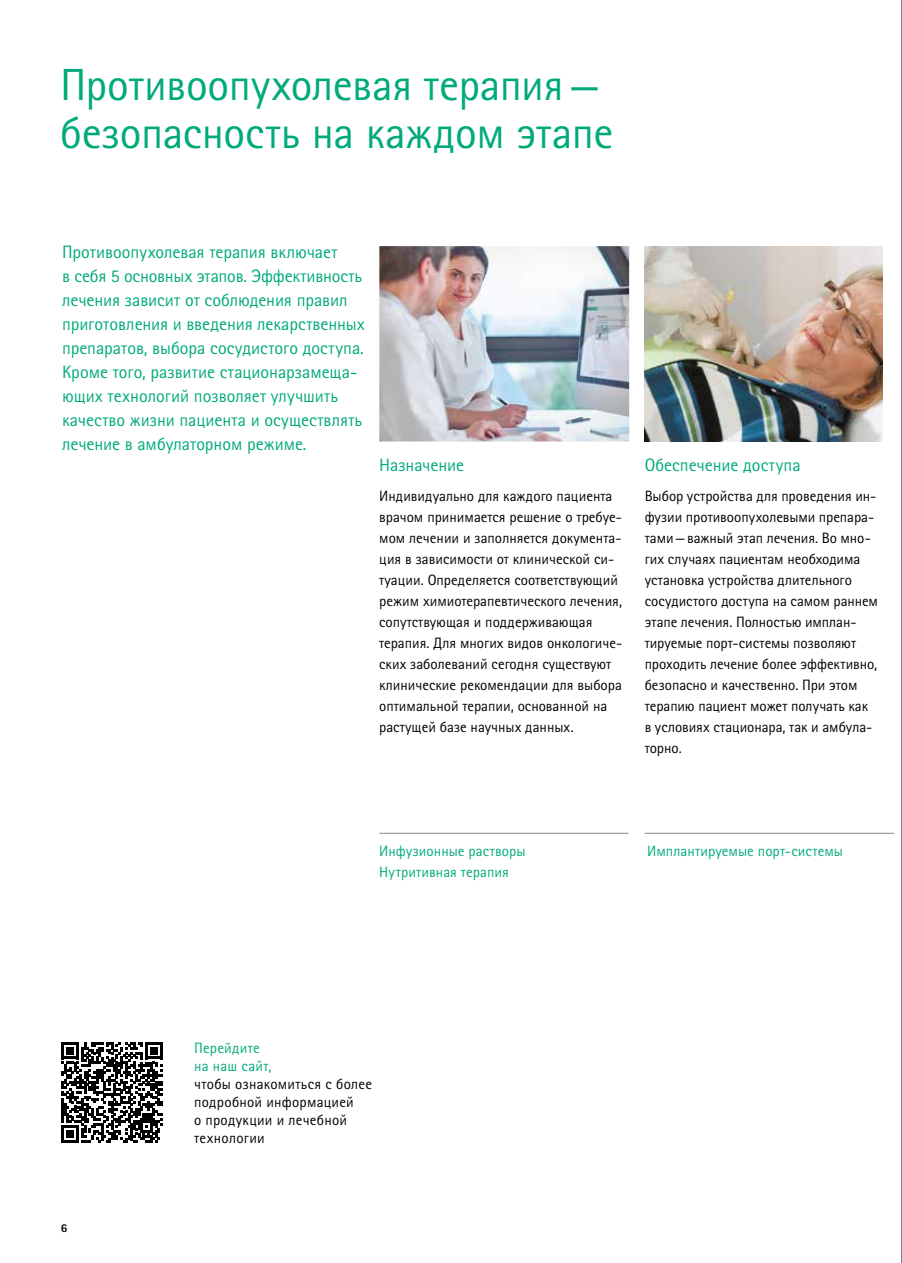
<style>
.page{position:relative;width:902px;height:1263px;background:#fff}
.page>*{position:absolute;margin:0;border:0;box-sizing:border-box;transform-origin:0 0}
.t1{font:45px/48px "Rotis Sans Serif Pro Cyr";letter-spacing:-.005em;color:#00aa7a}
.t2{font:18px/24px "Rotis Sans Serif Pro Cyr";letter-spacing:-.005em;color:#00aa7a}
.t3{font:15px/21px "Rotis Sans Serif Pro Cyr";color:#000}
.t4{font:15px/21px "Rotis Sans Serif Pro Cyr";letter-spacing:.01em;color:#00aa7a}
.t5{font:800 12px "Rotis Sans Serif Pro Cyr";color:#000}
</style>
<div class="page">
<div style="left:376px;top:245px;width:254px;height:197px;background:#000;opacity:.09"></div>
<img style="left:644px;top:246px;width:238px;height:196px">
<hr style="left:379px;top:833px;width:249px;height:1px;background:#878786">
<hr style="left:644px;top:833px;width:249px;height:1px;background:#878786">
<svg style="left:62px;top:1042px;width:100px;height:100px"></svg>
<svg style="left:901px;top:0;width:1px;height:1263px"></svg>
<h1 class="t1" style="left:60px;top:61px;width:555px">Противоопухолевая терапия— безопасность на каждом этапе</h1>
<p class="t2" style="left:62px;top:240px;width:304px">Противоопухолевая терапия включает<br>в себя 5 основных этапов. Эффективность лечения зависит от соблюдения правил приготовления и введения лекарственных препаратов, выбора сосудистого доступа.<br>Кроме того, развитие стационарзамеща&shy;ющих технологий позволяет улучшить качество жизни пациента и осуществлять лечение в амбулаторном режиме.</p>
<p class="t2" style="left:379px;top:453px;width:86px">Назначение</p>
<p class="t2" style="left:644px;top:453px;width:157px">Обеспечение доступа</p>
<p class="t3" style="left:379px;top:486px;width:244px">Индивидуально для каждого пациента врачом принимается решение о требуе&shy;мом лечении и заполняется документа&shy;ция в зависимости от клинической си&shy;туации. Определяется соответствующий режим химиотерапевтического лечения, сопутствующая и поддерживающая терапия. Для многих видов онкологиче&shy;ских заболеваний сегодня существуют клинические рекомендации для выбора оптимальной терапии, основанной на растущей базе научных данных.</p>
<p class="t3" style="left:644px;top:486px;width:235px">Выбор устройства для проведения ин&shy;фузии противоопухолевыми препара&shy;тами—важный этап лечения. Во мно&shy;гих случаях пациентам необходима установка устройства длительного сосудистого доступа на самом раннем этапе лечения. Полностью имплан&shy;тируемые порт-системы позволяют проходить лечение более эффективно, безопасно и качественно. При этом терапию пациент может получать как в условиях стационара, так и амбула&shy;торно.</p>
<p class="t4" style="left:379px;top:841px;width:148px">Инфузионные растворы<br>Нутритивная терапия</p>
<p class="t4" style="left:647px;top:841px;width:197px">Имплантируемые порт-системы</p>
<p class="t5" style="left:61px;top:1220px;width:8px">6</p>
<p class="t4" style="left:194px;top:1038px;width:79px;line-height:18px">Перейдите на наш сайт,</p>
<p class="t3" style="left:194px;top:1074px;width:179px;line-height:18px">чтобы ознакомиться с более подробной информацией<br>о продукции и лечебной технологии</p>
</div>
